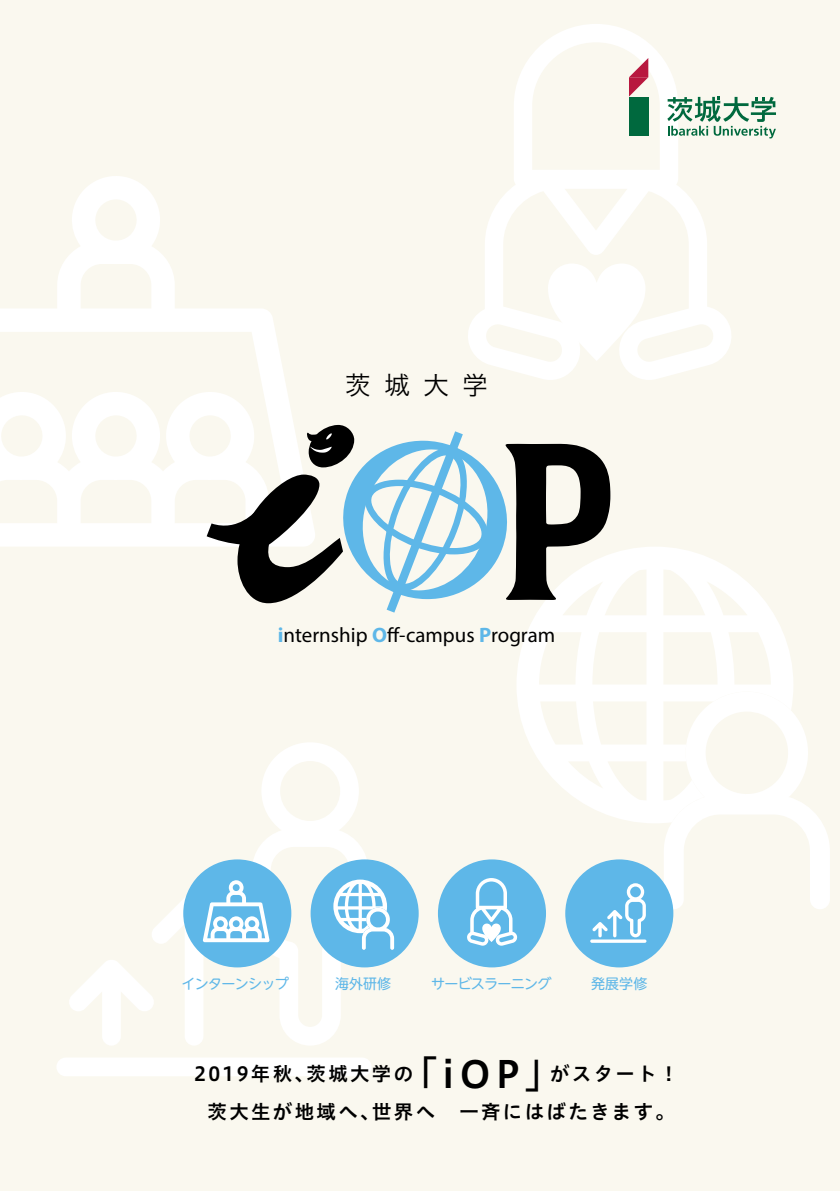
<style>
.page{position:relative;width:840px;height:1191px;background:#fff}
.page>*{position:absolute;margin:0;border:0;box-sizing:border-box;transform-origin:0 0}
.t1{font:26px "Hiragino UD Sans Std N W3";color:#000}
.t2{font:20.8px "Myriad Pro";color:#000}
.t3{font:19.4px/38.6px "Hiragino UD Sans Std N W6";letter-spacing:.12em;color:#000;text-align:center}
.t4{font:14px "UD Shin M Go Pro";letter-spacing:-.05em;color:#5eb7e8}
.s1{font-weight:700;color:#5eb7e8}
.s2{font-size:37.2px}
</style>
<div class="page">
<div style="left:0;top:0;width:839px;height:1191px;background:#faf8ef"></div>
<div style="left:56px;top:1057px;width:315px;height:19px;background:#fff;border-radius:9px"></div>
<svg style="left:0;top:176px;width:293px;height:370px"></svg>
<svg style="left:485px;top:24px;width:221px;height:239px"></svg>
<svg style="left:468px;top:263px;width:263px;height:117px"></svg>
<svg style="left:664px;top:714px;width:165px;height:195px"></svg>
<svg style="left:517px;top:547px;width:276px;height:276px;fill:#fefdfc"></svg>
<svg style="left:667px;top:97px;width:108px;height:41px"></svg>
<svg style="left:628px;top:58px;width:20px;height:39px"></svg>
<div style="left:628px;top:97px;width:20px;height:19px;background:#00693e"></div>
<div style="left:628px;top:116px;width:20px;height:19px;background:#00693e"></div>
<svg style="left:206px;top:424px;width:404px;height:188px"></svg>
<div style="left:565px;top:859px;width:108px;height:108px;background:#5eb7e8;border-radius:50%"></div>
<hr style="left:590px;top:939px;width:56px;height:3px;background:#fff;border-radius:2px">
<svg style="left:592px;top:883px;width:53px;height:54px"></svg>
<div style="left:437px;top:859px;width:108px;height:108px;background:#5eb7e8;border-radius:50%"></div>
<svg style="left:467px;top:878px;width:50px;height:67px"></svg>
<div style="left:310px;top:859px;width:108px;height:108px;background:#5eb7e8;border-radius:50%"></div>
<svg style="left:69px;top:743px;width:325px;height:302px"></svg>
<h1 class="t1" style="left:345px;top:366px;width:144px">茨城大学</h1>
<p class="t2" style="left:278px;top:622px;width:279px"><span class="s1">i</span>nternship <span class="s1">O</span>ff-campus <span class="s1">P</span>rogram</p>
<p class="t4" style="left:181px;top:972px;width:109px">インターンシップ</p>
<p class="t4" style="left:335px;top:972px;width:57px">海外研修</p>
<p class="t4" style="left:431px;top:972px;width:122px">サービスラーニング</p>
<p class="t4" style="left:591px;top:972px;width:57px">発展学修</p>
<p class="t3" style="left:194px;top:1053px;width:485px">2019年秋、茨城大学の<span class="s2">「iOP」</span>がスタート！茨大生が地域へ、世界へ　一斉にはばたきます。</p>
</div>
